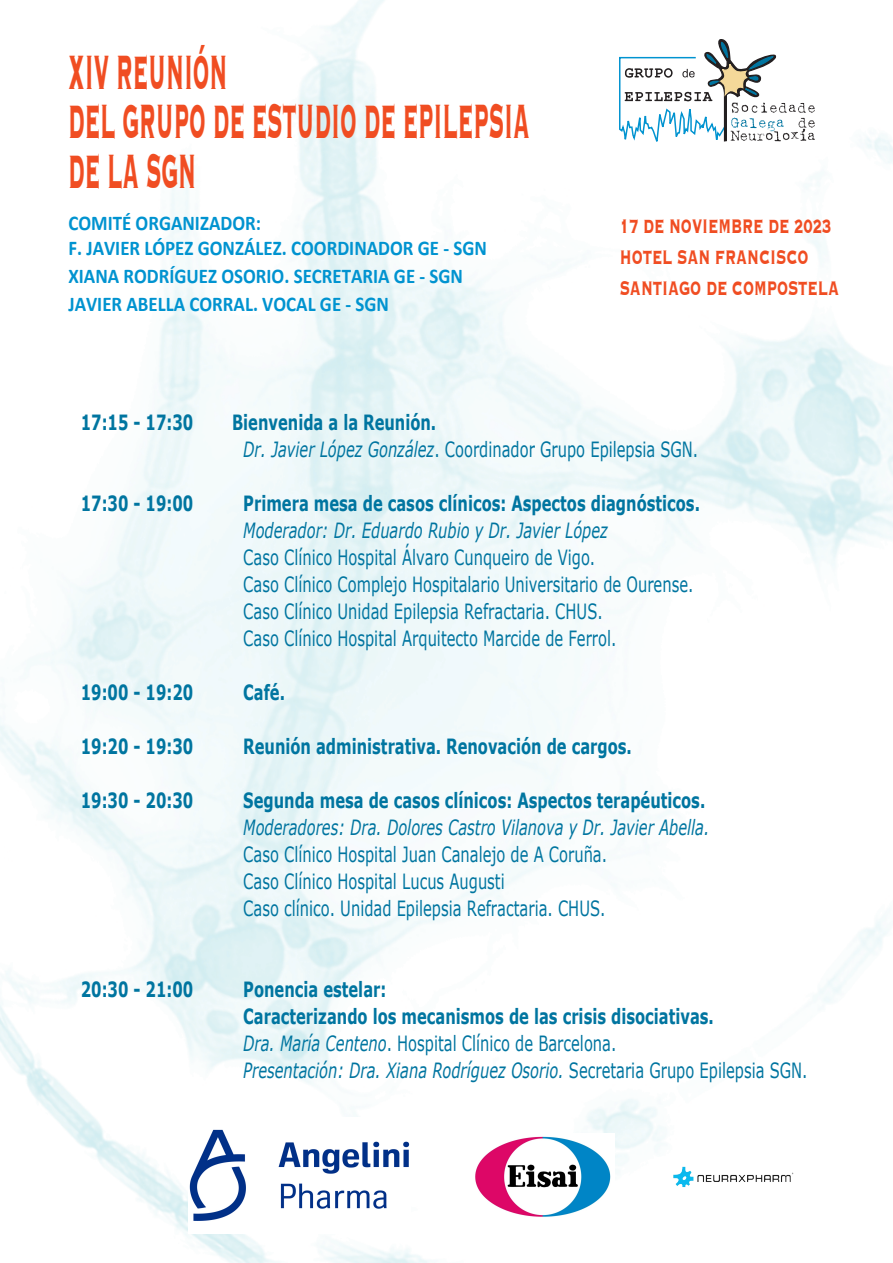
<style>
.page{position:relative;width:893px;height:1263px;background:#fff}
.page>*{position:absolute;margin:0;border:0;box-sizing:border-box;transform-origin:0 0}
.t1{font:700 62.7px/49.5px "Copperplate";color:#f04d22;scale:.37 1}
.t2{font:700 25.5px/30.6px "Copperplate";color:#f04d22;scale:.6 1}
.t3{font:700 21px/27px "Verdana";color:#0075a0;scale:.7 1}
.t4{font:21px/27px "Verdana";color:#0075a0;scale:.7 1}
.t5{font:700 21px/25.2px "Calibri";color:#0093d0;scale:.9 1}
.t6{font:italic 21px "Verdana";color:#0075a0;scale:.7 1}
.s1{font-weight:700}
.s2{font-style:italic}
.s3{font-weight:400;font-style:italic}
.s4{font-weight:400}
</style>
<div class="page">
<svg style="left:619px;top:39px;width:196px;height:103px"></svg>
<img style="left:189px;top:1129px;width:221px;height:92px">
<img style="left:475px;top:1136px;width:136px;height:81px">
<img style="left:667px;top:1139px;width:127px;height:49px">
<h1 class="t1" style="left:68px;top:44px;width:1249px">XIV REUNIÓN<br>DEL GRUPO DE ESTUDIO DE EPILEPSIA<br>DE LA SGN</h1>
<p class="t5" style="left:68px;top:210px;width:466px">COMITÉ ORGANIZADOR:<br>F. JAVIER LÓPEZ GONZÁLEZ. COORDINADOR GE - SGN</p>
<p class="t5" style="left:68px;top:262px;width:440px;line-height:27.8px">XIANA RODRÍGUEZ OSORIO. SECRETARIA GE - SGN<br>JAVIER ABELLA CORRAL. VOCAL GE - SGN</p>
<p class="t2" style="left:620px;top:210px;width:367px">17 DE NOVIEMBRE DE 2023<br>HOTEL SAN FRANCISCO<br>SANTIAGO DE COMPOSTELA</p>
<p class="t3" style="left:81px;top:409px;width:162px">17:15 - 17:30</p>
<p class="t4" style="left:243px;top:409px;width:651px;text-indent:-11px"><span class="s1">Bienvenida a la Reunión.<br></span><span class="s2">Dr. Javier López González</span>. Coordinador Grupo Epilepsia SGN.</p>
<p class="t3" style="left:81px;top:490px;width:162px">17:30 - 19:00</p>
<p class="t3" style="left:243px;top:490px;width:654px">Primera mesa de casos clínicos: Aspectos diagnósticos.</p>
<p class="t6" style="left:243px;top:517px;width:522px">Moderador: Dr. Eduardo Rubio y Dr. Javier López</p>
<p class="t4" style="left:243px;top:544px;width:645px">Caso Clínico Hospital Álvaro Cunqueiro de Vigo.<br>Caso Clínico Complejo Hospitalario Universitario de Ourense.<br>Caso Clínico Unidad Epilepsia Refractaria. CHUS.<br>Caso Clínico Hospital Arquitecto Marcide de Ferrol.</p>
<p class="t3" style="left:81px;top:679px;width:162px">19:00 - 19:20</p>
<p class="t3" style="left:243px;top:679px;width:61px">Café.</p>
<p class="t3" style="left:81px;top:733px;width:162px">19:20 - 19:30</p>
<p class="t3" style="left:243px;top:733px;width:557px">Reunión administrativa. Renovación de cargos.</p>
<p class="t3" style="left:81px;top:787px;width:162px">19:30 - 20:30</p>
<p class="t3" style="left:243px;top:787px;width:662px">Segunda mesa de casos clínicos: Aspectos terapéuticos.</p>
<p class="t6" style="left:243px;top:814px;width:667px">Moderadores: Dra. Dolores Castro Vilanova y Dr. Javier Abella.</p>
<p class="t4" style="left:243px;top:841px;width:521px">Caso Clínico Hospital Juan Canalejo de A Coruña.<br>Caso Clínico Hospital Lucus Augusti<br>Caso clínico. Unidad Epilepsia Refractaria. CHUS.</p>
<p class="t3" style="left:81px;top:976px;width:162px">20:30 - 21:00</p>
<p class="t3" style="left:243px;top:976px;width:807px">Ponencia estelar:<br>Caracterizando los mecanismos de las crisis disociativas.<br><span class="s3">Dra. María Centeno</span><span class="s4">. Hospital Clínico de Barcelona.<br></span><span class="s3">Presentación: Dra. Xiana Rodríguez Osorio.</span> <span class="s4">Secretaria Grupo Epilepsia SGN.</span></p>
</div>
